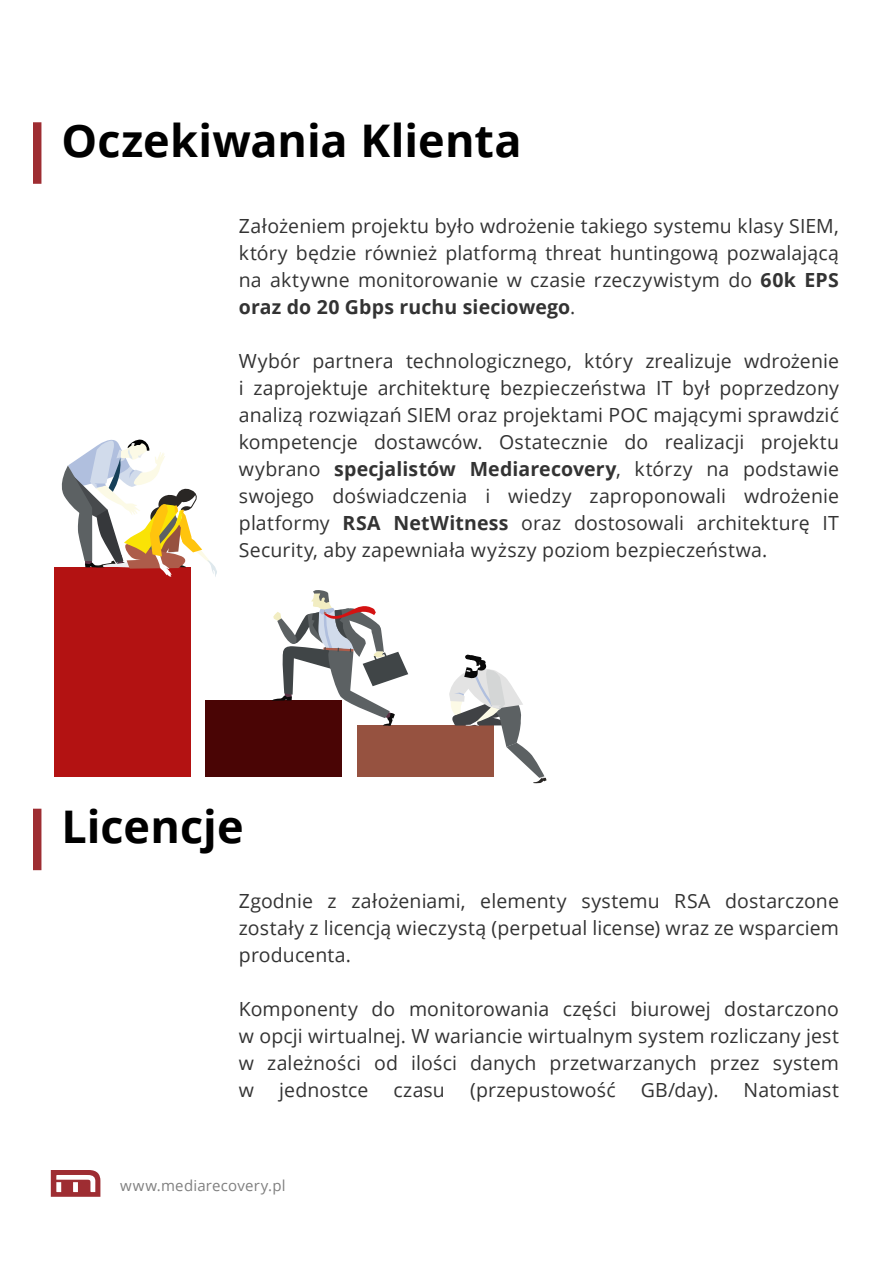
<style>
.page{position:relative;width:893px;height:1263px;background:#fff}
.page>*{position:absolute;margin:0;border:0;box-sizing:border-box;transform-origin:0 0}
.title_krrrotki{font:700 45px "Open Sans";color:#000}
.text{font:19.5px/27px "Open Sans";letter-spacing:.005em;color:#333;text-align:justify}
.t1{font:15px "Open Sans";letter-spacing:.015em;color:#808080}
.s1{font-weight:700}
</style>
<div class="page">
<svg style="left:51px;top:1170px;width:49px;height:27px"></svg>
<div style="left:33px;top:122px;width:8px;height:62px;background:#9e2d32"></div>
<div style="left:33px;top:809px;width:8px;height:61px;background:#9e2d32"></div>
<div style="left:357px;top:726px;width:136px;height:51px;background:#965240"></div>
<div style="left:205px;top:700px;width:137px;height:77px;background:#4a0505"></div>
<div style="left:54px;top:567px;width:137px;height:210px;background:#b31212"></div>
<svg style="left:272px;top:590px;width:136px;height:135px"></svg>
<svg style="left:61px;top:439px;width:156px;height:138px"></svg>
<svg style="left:449px;top:654px;width:98px;height:129px"></svg>
<p class="title_krrrotki" style="left:62px;top:109px;width:462px">Oczekiwania Klienta</p>
<p class="text" style="left:239px;top:212px;width:602px">Założeniem projektu było wdrożenie takiego systemu klasy SIEM, który będzie również platformą threat huntingową pozwalającą na aktywne monitorowanie w czasie rzeczywistym do <span class="s1">60k EPS oraz do 20 Gbps ruchu sieciowego</span>.</p>
<p class="text" style="left:239px;top:347px;width:602px">Wybór partnera technologicznego, który zrealizuje wdrożenie i zaprojektuje architekturę bezpieczeństwa IT był poprzedzony analizą rozwiązań SIEM oraz projektami POC mającymi sprawdzić kompetencje dostawców. Ostatecznie do realizacji projektu wybrano <span class="s1">specjalistów Mediarecovery</span>, którzy na podstawie swojego doświadczenia i wiedzy zaproponowali wdrożenie platformy <span class="s1">RSA NetWitness</span> oraz dostosowali architekturę IT Security, aby zapewniała wyższy poziom bezpieczeństwa.</p>
<p class="title_krrrotki" style="left:62px;top:795px;width:184px">Licencje</p>
<p class="text" style="left:239px;top:887px;width:601px">Zgodnie z założeniami, elementy systemu RSA dostarczone zostały z licencją wieczystą (perpetual license) wraz ze wsparciem producenta.</p>
<p class="text" style="left:239px;top:995px;width:602px">Komponenty do monitorowania części biurowej dostarczono w opcji wirtualnej. W wariancie wirtualnym system rozliczany jest w zależności od ilości danych przetwarzanych przez system w</p>
<p class="text" style="left:279px;top:1076px;width:91px">jednostce</p>
<p class="text" style="left:393px;top:1076px;width:53px">czasu</p>
<p class="text" style="left:470px;top:1076px;width:147px">(przepustowość</p>
<p class="text" style="left:641px;top:1076px;width:79px">GB/day).</p>
<p class="text" style="left:744px;top:1076px;width:97px">Natomiast</p>
<p class="t1" style="left:120px;top:1175px;width:167px">www.mediarecovery.pl</p>
</div>
